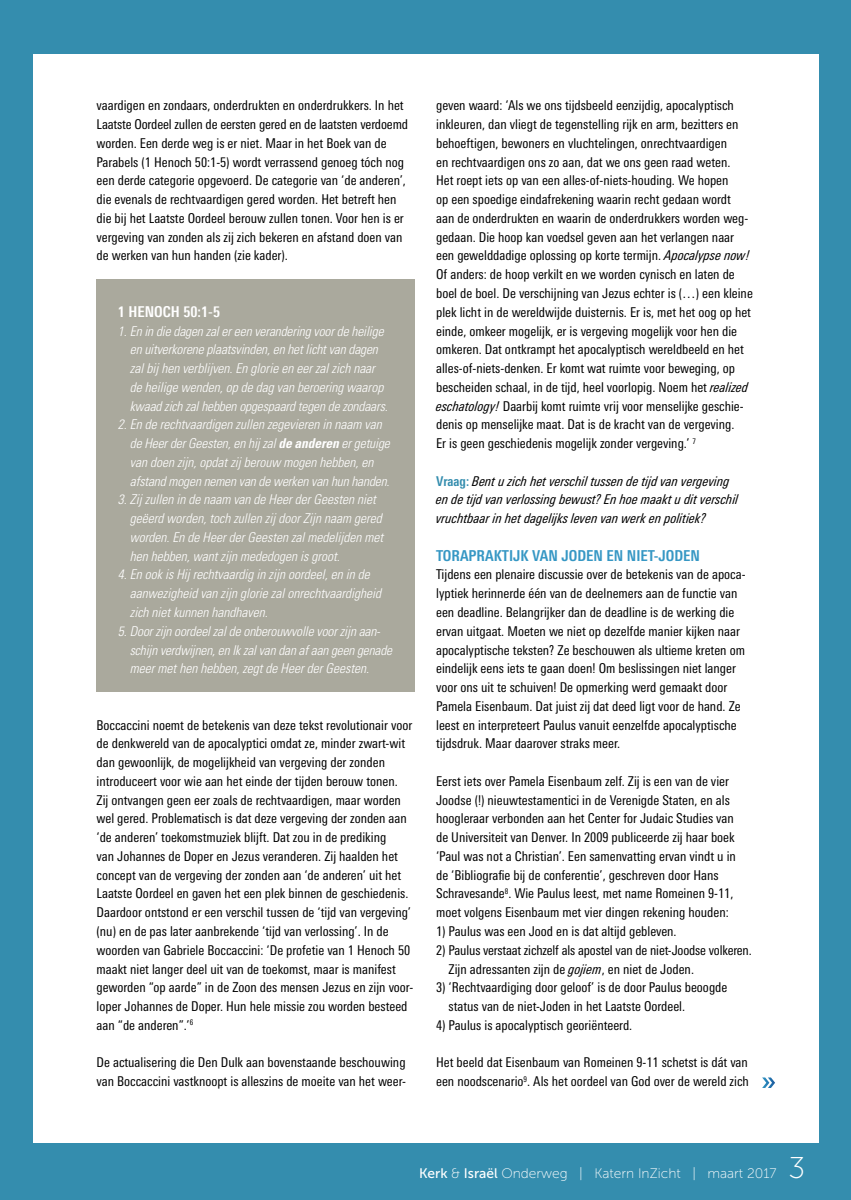
<style>
.page{position:relative;width:851px;height:1200px;background:#fff}
.page>*{position:absolute;margin:0;border:0;box-sizing:border-box;transform-origin:0 0}
.t1{font:30px "Museo Sans 100";color:#fff}
.t2{font:700 condensed 15px "Linotype Univers";color:#3697c4}
.t3{font:700 15px "Linotype Univers 620 Cn";color:#fff}
.t4{font:13.8px "Museo Sans 100";color:#fff}
.t5{font:condensed 13.5px/18.8px "Linotype Univers";color:#000}
.t6{font:italic 300 condensed 13.5px/18.8px "Univers LT Std";color:#fff}
.t7{font:italic condensed 13.5px/18.8px "Linotype Univers";color:#000}
.s1{font-weight:700}
.s2{font-style:italic}
.s3{font-weight:700;font-style:normal;color:#348dae}
.s4{font-family:"Museo Sans 700";font-stretch:normal;font-size:25.5px;color:#fff}
.s5{font-family:"Museo Sans 500"}
</style>
<div class="page">
<div style="left:0;top:0;width:850px;height:1199px;background:#348dae"></div>
<div style="left:33px;top:54px;width:785px;height:1087px;background:#fff"></div>
<div style="left:97px;top:279px;width:318px;height:413px;background:#aaa99d"></div>
<p class="t5" style="left:97px;top:96px;width:313px">vaardigen en zondaars, onderdrukten en onderdrukkers. In het Laatste Oordeel zullen de eersten gered en de laatsten verdoemd worden. Een derde weg is er niet. Maar in het Boek van de Parabels (1 Henoch 50:1-5) wordt verrassend genoeg tóch nog een derde categorie opgevoerd. De categorie van ‘de anderen’, die evenals de rechtvaardigen gered worden. Het betreft hen die bij het Laatste Oordeel berouw zullen tonen. Voor hen is er vergeving van zonden als zij zich bekeren en afstand doen van de werken van hun handen (zie kader).</p>
<p class="t3" style="left:118px;top:302px;width:104px">1 HENOCH 50:1-5</p>
<p class="t6" style="left:130px;top:321px;width:259px;text-indent:-12px">1. En in die dagen zal er een verandering voor de heilige en uitverkorene plaatsvinden, en het licht van dagen zal bij hen verblijven. En glorie en eer zal zich naar de heilige wenden, op de dag van beroering waarop kwaad zich zal hebben opgespaard tegen de zondaars.</p>
<p class="t6" style="left:130px;top:415px;width:261px;text-indent:-12px">2. En de rechtvaardigen zullen zegevieren in naam van de Heer der Geesten, en hij zal <span class="s1">de anderen</span> er getuige van doen zijn, opdat zij berouw mogen hebben, en afstand mogen nemen van de werken van hun handen.</p>
<p class="t6" style="left:130px;top:490px;width:255px;text-indent:-12px">3. Zij zullen in de naam van de Heer der Geesten niet geëerd worden, toch zullen zij door Zijn naam gered worden. En de Heer der Geesten zal medelijden met hen hebben, want zijn mededogen is groot.</p>
<p class="t6" style="left:130px;top:565px;width:253px;text-indent:-12px">4. En ook is Hij rechtvaardig in zijn oordeel, en in de aanwezigheid van zijn glorie zal onrechtvaardigheid zich niet kunnen handhaven.</p>
<p class="t6" style="left:130px;top:621px;width:264px;text-indent:-12px">5. Door zijn oordeel zal de onberouwvolle voor zijn aan&shy;schijn verdwijnen, en Ik zal van dan af aan geen genade meer met hen hebben, zegt de Heer der Geesten.</p>
<p class="t5" style="left:97px;top:715px;width:318px">Boccaccini noemt de betekenis van deze tekst revolutionair voor de denkwereld van de apocalyptici omdat ze, minder zwart-wit dan gewoonlijk, de mogelijkheid van vergeving der zonden introduceert voor wie aan het einde der tijden berouw tonen.<br>Zij ontvangen geen eer zoals de rechtvaardigen, maar worden wel gered. Problematisch is dat deze vergeving der zonden aan ‘de anderen’ toekomstmuziek blijft. Dat zou in de prediking<br>van Johannes de Doper en Jezus veranderen. Zij haalden het concept van de vergeving der zonden aan ‘de anderen’ uit het Laatste Oordeel en gaven het een plek binnen de geschiedenis.<br>Daardoor ontstond er een verschil tussen de ‘tijd van vergeving’ (nu) en de pas later aanbrekende ‘tijd van verlossing’. In de woorden van Gabriele Boccaccini: ‘De profetie van 1 Henoch 50 maakt niet langer deel uit van de toekomst, maar is manifest geworden “op aarde” in de Zoon des mensen Jezus en zijn voor&shy;loper Johannes de Doper. Hun hele missie zou worden besteed aan “de anderen”.’<sup>6</sup></p>
<p class="t5" style="left:97px;top:1052px;width:311px">De actualisering die Den Dulk aan bovenstaande beschouwing van Boccaccini vastknoopt is alleszins de moeite van het weer-</p>
<p class="t5" style="left:436px;top:96px;width:318px">geven waard: ‘Als we ons tijdsbeeld eenzijdig, apocalyptisch inkleuren, dan vliegt de tegenstelling rijk en arm, bezitters en behoeftigen, bewoners en vluchtelingen, onrechtvaardigen<br>en rechtvaardigen ons zo aan, dat we ons geen raad weten.<br>Het roept iets op van een alles-of-niets-houding. We hopen<br>op een spoedige eindafrekening waarin recht gedaan wordt<br>aan de onderdrukten en waarin de onderdrukkers worden weg&shy;gedaan. Die hoop kan voedsel geven aan het verlangen naar een gewelddadige oplossing op korte termijn. <span class="s2">Apocalypse now!<br></span>Of anders: de hoop verkilt en we worden cynisch en laten de boel de boel. De verschijning van Jezus echter is (…) een kleine plek licht in de wereldwijde duisternis. Er is, met het oog op het einde, omkeer mogelijk, er is vergeving mogelijk voor hen die omkeren. Dat ontkrampt het apocalyptisch wereldbeeld en het alles-of-niets-denken. Er komt wat ruimte voor beweging, op bescheiden schaal, in de tijd, heel voorlopig. Noem het <span class="s2">realized eschatology!</span> Daarbij komt ruimte vrij voor menselijke geschie&shy;denis op menselijke maat. Dat is de kracht van de vergeving.<br>Er is geen geschiedenis mogelijk zonder vergeving.’ <sup>7</sup></p>
<p class="t7" style="left:436px;top:471px;width:304px"><span class="s3">VRAAG:</span> Bent u zich het verschil tussen de tijd van vergeving en de tijd van verlossing bewust? En hoe maakt u dit verschil vruchtbaar in het dagelijks leven van werk en politiek?</p>
<p class="t2" style="left:436px;top:546px;width:265px">TORAPRAKTIJK VAN JODEN EN NIET-JODEN</p>
<p class="t5" style="left:436px;top:565px;width:311px">Tijdens een plenaire discussie over de betekenis van de apoca&shy;lyptiek herinnerde één van de deelnemers aan de functie van een deadline. Belangrijker dan de deadline is de werking die ervan uitgaat. Moeten we niet op dezelfde manier kijken naar apocalyptische teksten? Ze beschouwen als ultieme kreten om eindelijk eens iets te gaan doen! Om beslissingen niet langer voor ons uit te schuiven! De opmerking werd gemaakt door Pamela Eisenbaum. Dat juist zij dat deed ligt voor de hand. Ze leest en interpreteert Paulus vanuit eenzelfde apocalyptische tijdsdruk. Maar daarover straks meer.</p>
<p class="t5" style="left:436px;top:771px;width:301px">Eerst iets over Pamela Eisenbaum zelf. Zij is een van de vier Joodse (!) nieuwtestamentici in de Verenigde Staten, en als hoogleraar verbonden aan het Center for Judaic Studies van de Universiteit van Denver. In 2009 publiceerde zij haar boek ‘Paul was not a Christian’. Een samenvatting ervan vindt u in de ‘Bibliografie bij de conferentie’, geschreven door Hans Schravesande<sup>8</sup>. Wie Paulus leest, met name Romeinen 9-11, moet volgens Eisenbaum met vier dingen rekening houden:</p>
<p class="t5" style="left:436px;top:921px;width:242px">1) Paulus was een Jood en is dat altijd gebleven.</p>
<p class="t5" style="left:448px;top:940px;width:304px;text-indent:-13px">2) Paulus verstaat zichzelf als apostel van de niet-Joodse volkeren.<br>Zijn adressanten zijn de <span class="s2">gojiem</span>, en niet de Joden.</p>
<p class="t5" style="left:448px;top:977px;width:280px;text-indent:-13px">3) ‘Rechtvaardiging door geloof’ is de door Paulus beoogde status van de niet-Joden in het Laatste Oordeel.</p>
<p class="t5" style="left:436px;top:1015px;width:198px">4) Paulus is apocalyptisch georiënteerd.</p>
<p class="t5" style="left:436px;top:1052px;width:342px">Het beeld dat Eisenbaum van Romeinen 9-11 schetst is dát van<br>een noodscenario<sup>9</sup>. Als het oordeel van God over de wereld zich <span class="s4">»</span></p>
<p class="t4" style="left:419px;top:1165px;width:359px"><span class="s5">Kerk</span> &amp; <span class="s5">Israël</span> Onderweg | Katern InZicht | maart 2017</p>
<h1 class="t1" style="left:788px;top:1150px;width:18px">3</h1>
</div>
